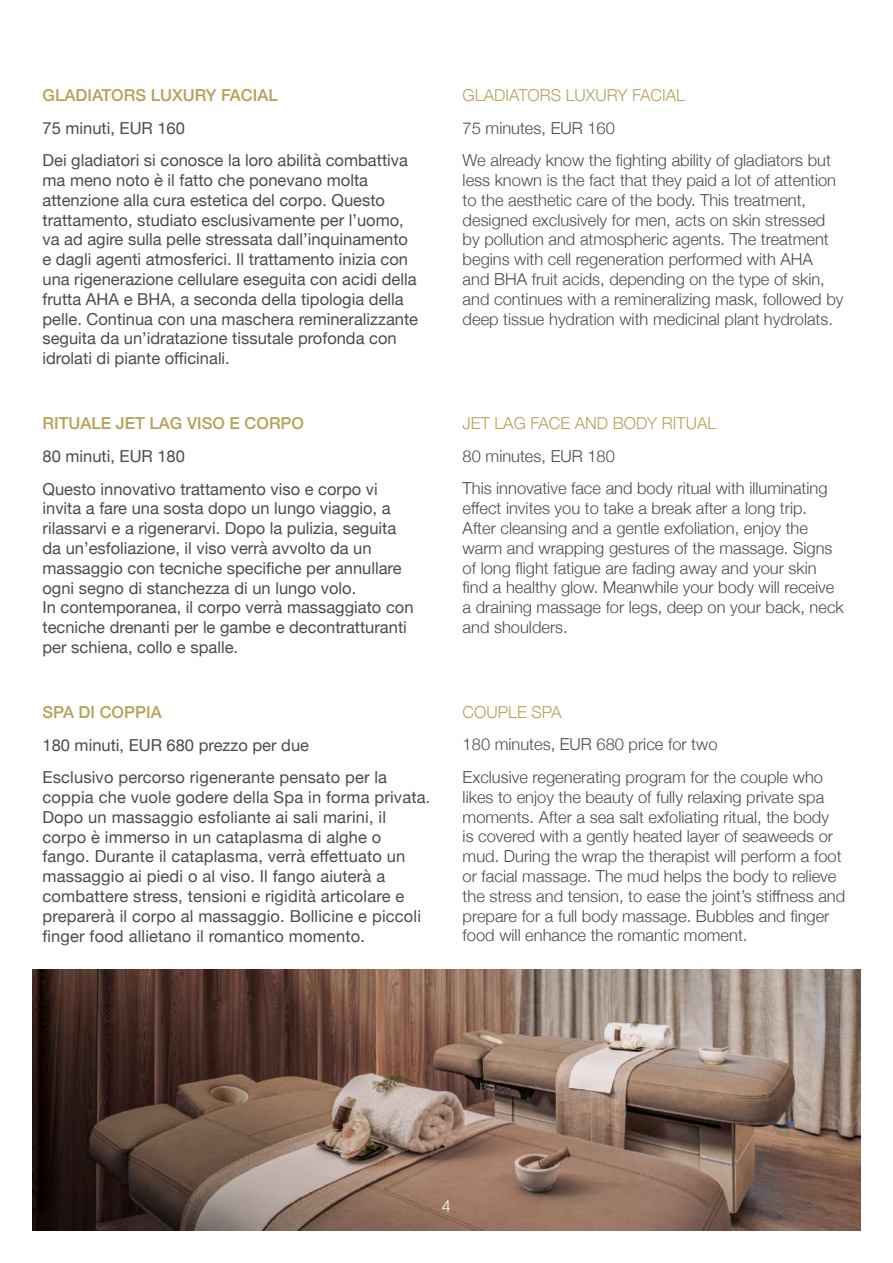
<style>
.page{position:relative;width:893px;height:1263px;background:#fff}
.page>*{position:absolute;margin:0;border:0;box-sizing:border-box;transform-origin:0 0}
.t1{font:16.5px/19.8px "Helvetica Neue";color:#4c4c4e}
.t2{font:300 16.5px/19.8px "Helvetica Neue";color:#4c4c4e}
.t3{font:500 16.5px "Helvetica Neue";color:#b4a358}
.t4{font:300 16.5px "Helvetica Neue";color:#b4a358}
.t5{font:300 16.5px "Helvetica Neue";color:#fff}
</style>
<div class="page">
<img style="left:33px;top:969px;width:827px;height:261px">
<p class="t3" style="left:43px;top:82px;width:237px">GLADIATORS LUXURY FACIAL</p>
<p class="t1" style="left:43px;top:112px;width:367px;line-height:32.5px">75 minuti, EUR 160<br>Dei gladiatori si conosce la loro abilità combattiva</p>
<p class="t1" style="left:43px;top:171px;width:377px">ma meno noto è il fatto che ponevano molta attenzione alla cura estetica del corpo. Questo trattamento, studiato esclusivamente per l’uomo, va ad agire sulla pelle stressata dall’inquinamento e dagli agenti atmosferici. Il trattamento inizia con una rigenerazione cellulare eseguita con acidi della frutta AHA e BHA, a seconda della tipologia della pelle. Continua con una maschera remineralizzante seguita da un’idratazione tissutale profonda con idrolati di piante officinali.</p>
<p class="t3" style="left:43px;top:410px;width:263px">RITUALE JET LAG VISO E CORPO</p>
<p class="t1" style="left:43px;top:441px;width:337px;line-height:32.5px">80 minuti, EUR 180<br>Questo innovativo trattamento viso e corpo vi</p>
<p class="t1" style="left:43px;top:499px;width:373px">invita a fare una sosta dopo un lungo viaggio, a rilassarvi e a rigenerarvi. Dopo la pulizia, seguita da un’esfoliazione, il viso verrà avvolto da un massaggio con tecniche specifiche per annullare ogni segno di stanchezza di un lungo volo.<br>In contemporanea, il corpo verrà massaggiato con tecniche drenanti per le gambe e decontratturanti per schiena, collo e spalle.</p>
<p class="t3" style="left:43px;top:699px;width:121px">SPA DI COPPIA</p>
<p class="t1" style="left:43px;top:729px;width:346px;line-height:32.5px">180 minuti, EUR 680 prezzo per due<br>Esclusivo percorso rigenerante pensato per la</p>
<p class="t1" style="left:43px;top:788px;width:389px">coppia che vuole godere della Spa in forma privata.<br>Dopo un massaggio esfoliante ai sali marini, il corpo è immerso in un cataplasma di alghe o fango. Durante il cataplasma, verrà effettuato un massaggio ai piedi o al viso. Il fango aiuterà a combattere stress, tensioni e rigidità articolare e preparerà il corpo al massaggio. Bollicine e piccoli finger food allietano il romantico momento.</p>
<p class="t4" style="left:463px;top:82px;width:224px">GLADIATORS LUXURY FACIAL</p>
<p class="t2" style="left:463px;top:110px;width:370px;line-height:32.5px">75 minutes, EUR 160<br>We already know the fighting ability of gladiators but</p>
<p class="t2" style="left:463px;top:169px;width:382px">less known is the fact that they paid a lot of attention to the aesthetic care of the body. This treatment, designed exclusively for men, acts on skin stressed by pollution and atmospheric agents. The treatment begins with cell regeneration performed with AHA and BHA fruit acids, depending on the type of skin, and continues with a remineralizing mask, followed by deep tissue hydration with medicinal plant hydrolats.</p>
<p class="t4" style="left:463px;top:410px;width:255px">JET LAG FACE AND BODY RITUAL</p>
<p class="t2" style="left:463px;top:438px;width:366px;line-height:32.5px">80 minutes, EUR 180<br>This innovative face and body ritual with illuminating</p>
<p class="t2" style="left:463px;top:497px;width:383px">effect invites you to take a break after a long trip.<br>After cleansing and a gentle exfoliation, enjoy the warm and wrapping gestures of the massage. Signs of long flight fatigue are fading away and your skin find a healthy glow. Meanwhile your body will receive a draining massage for legs, deep on your back, neck and shoulders.</p>
<p class="t4" style="left:463px;top:699px;width:100px">COUPLE SPA</p>
<p class="t2" style="left:463px;top:727px;width:362px;line-height:32.5px">180 minutes, EUR 680 price for two<br>Exclusive regenerating program for the couple who</p>
<p class="t2" style="left:463px;top:786px;width:384px">likes to enjoy the beauty of fully relaxing private spa moments. After a sea salt exfoliating ritual, the body<br>is covered with a gently heated layer of seaweeds or mud. During the wrap the therapist will perform a foot or facial massage. The mud helps the body to relieve the stress and tension, to ease the joint’s stiffness and prepare for a full body massage. Bubbles and finger food will enhance the romantic moment.</p>
<p class="t5" style="left:442px;top:1193px;width:11px">4</p>
</div>
